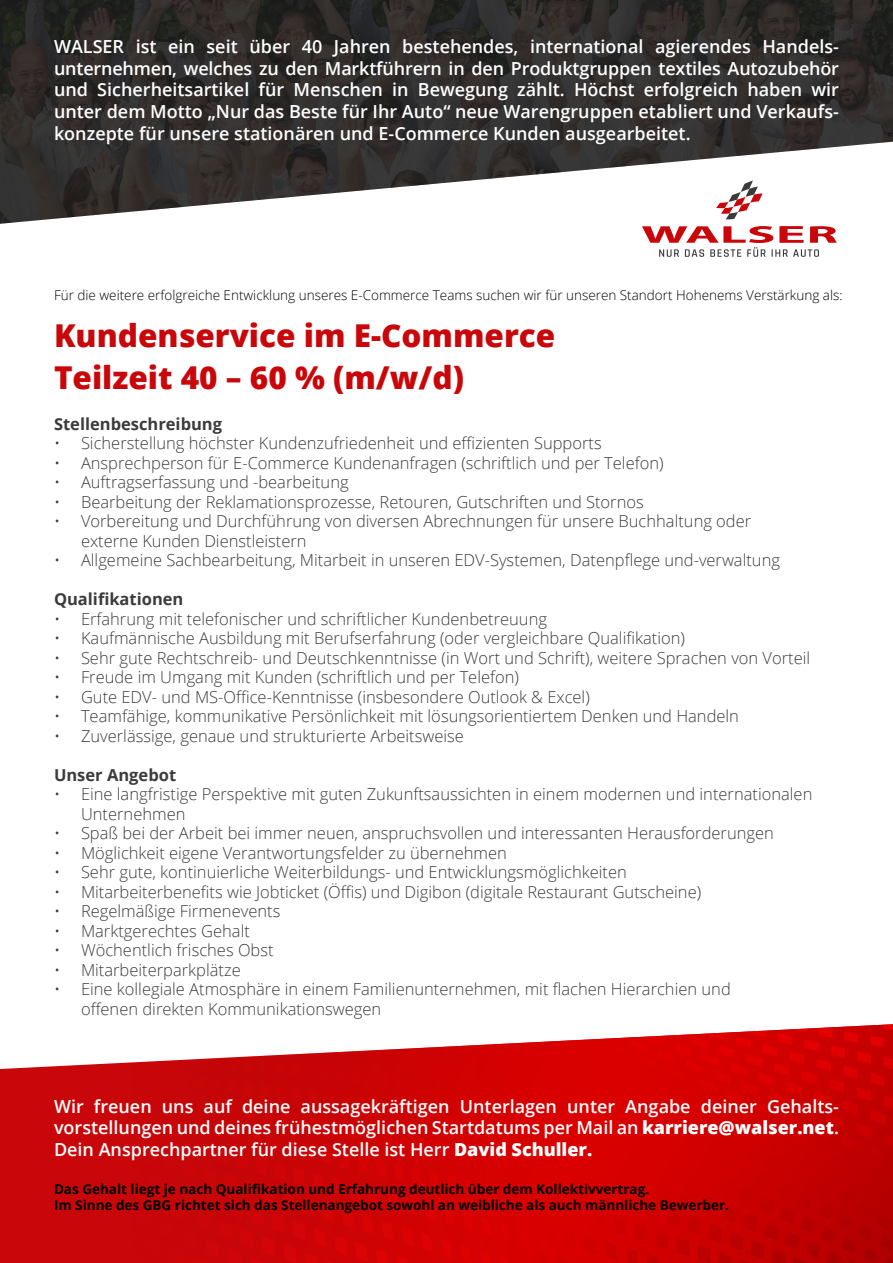
<style>
.page{position:relative;width:893px;height:1263px;background:#fff}
.page>*{position:absolute;margin:0;border:0;box-sizing:border-box;transform-origin:0 0}
.t1{font:800 31.5px/41.4px "Open Sans";color:#c9070a}
.t2{font:600 18px/21.6px "Open Sans";color:#fff;text-align:justify}
.t3{font:300 16.5px/19.5px "Open Sans";color:#3b3b3a}
.t4{font:700 16.5px "Open Sans";color:#3b3b3a}
.t5{font:700 13.5px/16.2px "Open Sans";color:#000}
.t6{font:300 13.5px "Open Sans";color:#000}
.s1{font-weight:800}
</style>
<div class="page">
<img style="left:0;top:0;width:893px;height:224px">
<div style="left:0;top:1062px;width:133px;height:201px;background:#c9070a"></div>
<svg style="left:133px;top:1024px;width:760px;height:239px"></svg>
<svg style="left:640px;top:179px;width:199px;height:78px"></svg>
<p class="t2" style="left:54px;top:35px;width:786px">WALSER ist ein seit über 40 Jahren bestehendes, international agierendes Handels&shy;unternehmen, welches zu den Marktführern in den Produktgruppen textiles Autozubehör und Sicherheitsartikel für Menschen in Bewegung zählt. Höchst erfolgreich haben wir unter dem Motto „Nur das Beste für Ihr Auto“ neue Warengruppen etabliert und Verkaufs&shy;konzepte für unsere stationären und E-Commerce Kunden ausgearbeitet.</p>
<p class="t6" style="left:54px;top:285px;width:790px">Für die weitere erfolgreiche Entwicklung unseres E-Commerce Teams suchen wir für unseren Standort Hohenems Verstärkung als:</p>
<h1 class="t1" style="left:54px;top:313px;width:503px">Kundenservice im E-Commerce<br>Teilzeit 40 – 60 % (m/w/d)</h1>
<p class="t4" style="left:54px;top:412px;width:170px">Stellenbeschreibung</p>
<p class="t3" style="left:54px;top:433px;width:549px">• Sicherstellung höchster Kundenzufriedenheit und effizienten Supports</p>
<p class="t3" style="left:54px;top:453px;width:611px">• Ansprechperson für E-Commerce Kundenanfragen (schriftlich und per Telefon)</p>
<p class="t3" style="left:54px;top:472px;width:296px">• Auftragserfassung und -bearbeitung</p>
<p class="t3" style="left:54px;top:492px;width:591px">• Bearbeitung der Reklamationsprozesse, Retouren, Gutschriften und Stornos</p>
<p class="t3" style="left:81px;top:511px;width:672px;text-indent:-27px">• Vorbereitung und Durchführung von diversen Abrechnungen für unsere Buchhaltung oder externe Kunden Dienstleistern</p>
<p class="t3" style="left:54px;top:550px;width:728px">• Allgemeine Sachbearbeitung, Mitarbeit in unseren EDV-Systemen, Datenpflege und-verwaltung</p>
<p class="t4" style="left:54px;top:588px;width:131px">Qualifikationen</p>
<p class="t3" style="left:54px;top:609px;width:495px">• Erfahrung mit telefonischer und schriftlicher Kundenbetreuung</p>
<p class="t3" style="left:54px;top:628px;width:632px">• Kaufmännische Ausbildung mit Berufserfahrung (oder vergleichbare Qualifikation)</p>
<p class="t3" style="left:54px;top:648px;width:758px">• Sehr gute Rechtschreib- und Deutschkenntnisse (in Wort und Schrift), weitere Sprachen von Vorteil</p>
<p class="t3" style="left:54px;top:667px;width:466px">• Freude im Umgang mit Kunden (schriftlich und per Telefon)</p>
<p class="t3" style="left:54px;top:687px;width:537px">• Gute EDV- und MS-Office-Kenntnisse (insbesondere Outlook &amp; Excel)</p>
<p class="t3" style="left:54px;top:706px;width:686px">• Teamfähige, kommunikative Persönlichkeit mit lösungsorientiertem Denken und Handeln</p>
<p class="t3" style="left:54px;top:726px;width:411px">• Zuverlässige, genaue und strukturierte Arbeitsweise</p>
<p class="t4" style="left:54px;top:763px;width:124px">Unser Angebot</p>
<p class="t3" style="left:81px;top:784px;width:733px;text-indent:-27px">• Eine langfristige Perspektive mit guten Zukunftsaussichten in einem modernen und internationalen<br>Unternehmen</p>
<p class="t3" style="left:54px;top:823px;width:721px">• Spaß bei der Arbeit bei immer neuen, anspruchsvollen und interessanten Herausforderungen</p>
<p class="t3" style="left:54px;top:843px;width:454px">• Möglichkeit eigene Verantwortungsfelder zu übernehmen</p>
<p class="t3" style="left:54px;top:862px;width:574px">• Sehr gute, kontinuierliche Weiterbildungs- und Entwicklungsmöglichkeiten</p>
<p class="t3" style="left:54px;top:882px;width:649px">• Mitarbeiterbenefits wie Jobticket (Öffis) und Digibon (digitale Restaurant Gutscheine)</p>
<p class="t3" style="left:54px;top:901px;width:228px">• Regelmäßige Firmenevents</p>
<p class="t3" style="left:54px;top:921px;width:197px">• Marktgerechtes Gehalt</p>
<p class="t3" style="left:54px;top:940px;width:221px">• Wöchentlich frisches Obst</p>
<p class="t3" style="left:54px;top:960px;width:188px">• Mitarbeiterparkplätze</p>
<p class="t3" style="left:81px;top:979px;width:651px;text-indent:-27px">• Eine kollegiale Atmosphäre in einem Familienunternehmen, mit flachen Hierarchien und offenen direkten Kommunikationswegen</p>
<p class="t2" style="left:54px;top:1095px;width:786px">Wir freuen uns auf deine aussagekräftigen Unterlagen unter Angabe deiner Gehalts&shy;vorstellungen und deines frühestmöglichen Startdatums per Mail an <span class="s1">karriere@walser.net</span>.<br>Dein Ansprechpartner für diese Stelle ist Herr <span class="s1">David Schuller.</span></p>
<p class="t5" style="left:54px;top:1180px;width:676px">Das Gehalt liegt je nach Qualifikation und Erfahrung deutlich über dem Kollektivvertrag.<br>Im Sinne des GBG richtet sich das Stellenangebot sowohl an weibliche als auch männliche Bewerber.</p>
</div>
